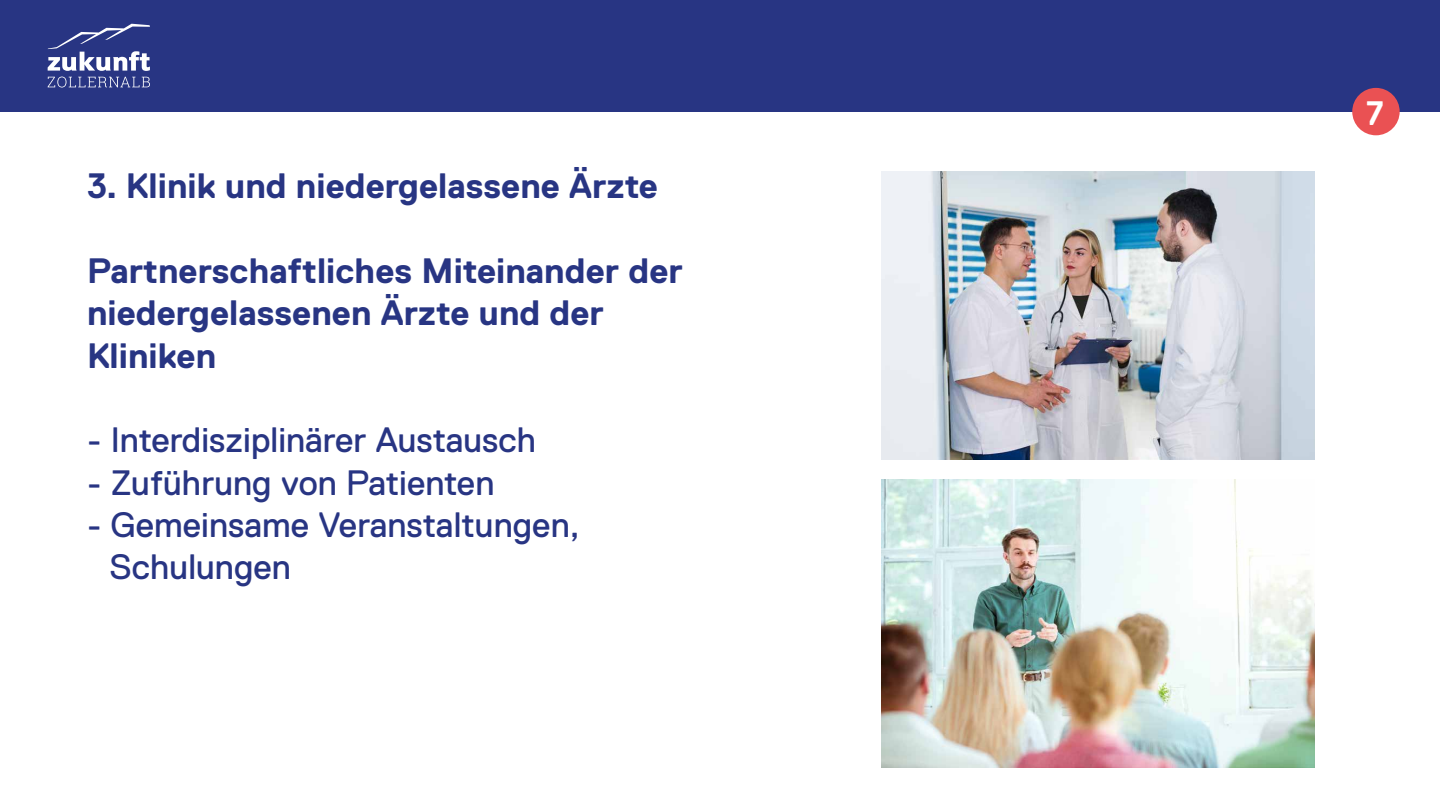
<style>
.page{position:relative;width:1440px;height:810px;background:#fff}
.page>*{position:absolute;margin:0;border:0;box-sizing:border-box;transform-origin:0 0}
.t1{font:700 35.25px/42.3px "Replica Pro";color:#283583}
.t2{font:35.25px/42.3px "Replica Pro";color:#283583}
.t3{font:700 33.9px "Replica Pro";color:#fff}
</style>
<div class="page">
<div style="left:0;top:0;width:1440px;height:111px;background:#283583"></div>
<svg style="left:48px;top:24px;width:102px;height:47px"></svg>
<svg style="left:48px;top:77px;width:102px;height:11px"></svg>
<div style="left:1352px;top:88px;width:48px;height:47px;background:#ea5153;border-radius:50%"></div>
<img style="left:882px;top:171px;width:432px;height:288px">
<img style="left:882px;top:480px;width:432px;height:288px">
<p class="t1" style="left:87px;top:165px;width:572px">3. Klinik und niedergelassene Ärzte</p>
<p class="t1" style="left:87px;top:250px;width:598px">Partnerschaftliches Miteinander der niedergelassenen Ärzte und der<br>Kliniken</p>
<p class="t2" style="left:87px;top:419px;width:451px">- Interdisziplinärer Austausch</p>
<p class="t2" style="left:87px;top:461px;width:409px">- Zuführung von Patienten</p>
<p class="t2" style="left:109px;top:504px;width:472px;text-indent:-22px">- Gemeinsame Veranstaltungen,<br>Schulungen</p>
<p class="t3" style="left:1366px;top:94px;width:19px">7</p>
</div>
